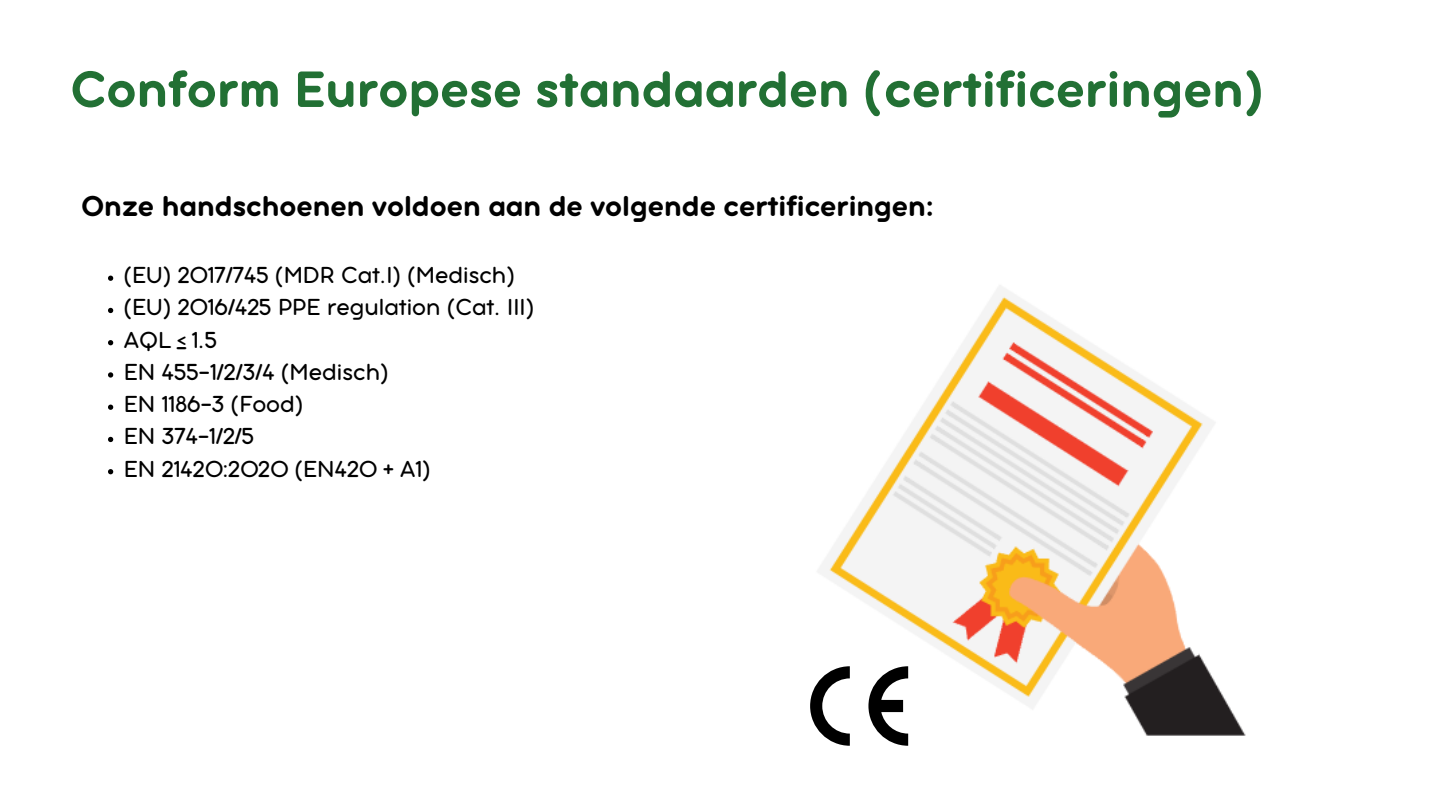
<style>
.page{position:relative;width:1440px;height:810px;background:#fff}
.page>*{position:absolute;margin:0;border:0;box-sizing:border-box;transform-origin:0 0}
.t1{font:55.4px "Aristotelica Pro Tx Bld";color:#227034}
.t2{font:31.2px "Aristotelica Pro Tx Bld";color:#000}
.t3{font:25.2px "Aristotelica Pro Tx";color:#000}
</style>
<div class="page">
<svg style="left:108px;top:276px;width:5px;height:5px"></svg>
<svg style="left:108px;top:308px;width:5px;height:5px"></svg>
<svg style="left:108px;top:340px;width:5px;height:5px"></svg>
<svg style="left:108px;top:372px;width:5px;height:6px"></svg>
<svg style="left:108px;top:405px;width:5px;height:5px"></svg>
<svg style="left:108px;top:437px;width:5px;height:5px"></svg>
<svg style="left:108px;top:469px;width:5px;height:5px"></svg>
<img style="left:818px;top:285px;width:428px;height:461px">
<svg style="left:810px;top:666px;width:40px;height:80px"></svg>
<svg style="left:868px;top:666px;width:40px;height:80px"></svg>
<p class="t1" style="left:70px;top:71px;width:1196px">Conform Europese standaarden (certificeringen)</p>
<h1 class="t2" style="left:81px;top:195px;width:854px">Onze handschoenen voldoen aan de volgende certificeringen:</h1>
<h2 class="t3" style="left:124px;top:267px;width:393px">(EU) 2017/745 (MDR Cat.I) (Medisch)</h2>
<p class="t3" style="left:124px;top:299px;width:412px">(EU) 2016/425 PPE regulation (Cat. III)</p>
<p class="t3" style="left:124px;top:331px;width:95px">AQL ≤ 1.5</p>
<p class="t3" style="left:124px;top:364px;width:266px">EN 455-1/2/3/4 (Medisch)</p>
<p class="t3" style="left:124px;top:396px;width:181px">EN 1186-3 (Food)</p>
<p class="t3" style="left:124px;top:428px;width:132px">EN 374-1/2/5</p>
<p class="t3" style="left:124px;top:460px;width:308px">EN 21420:2020 (EN420 + A1)</p>
</div>
